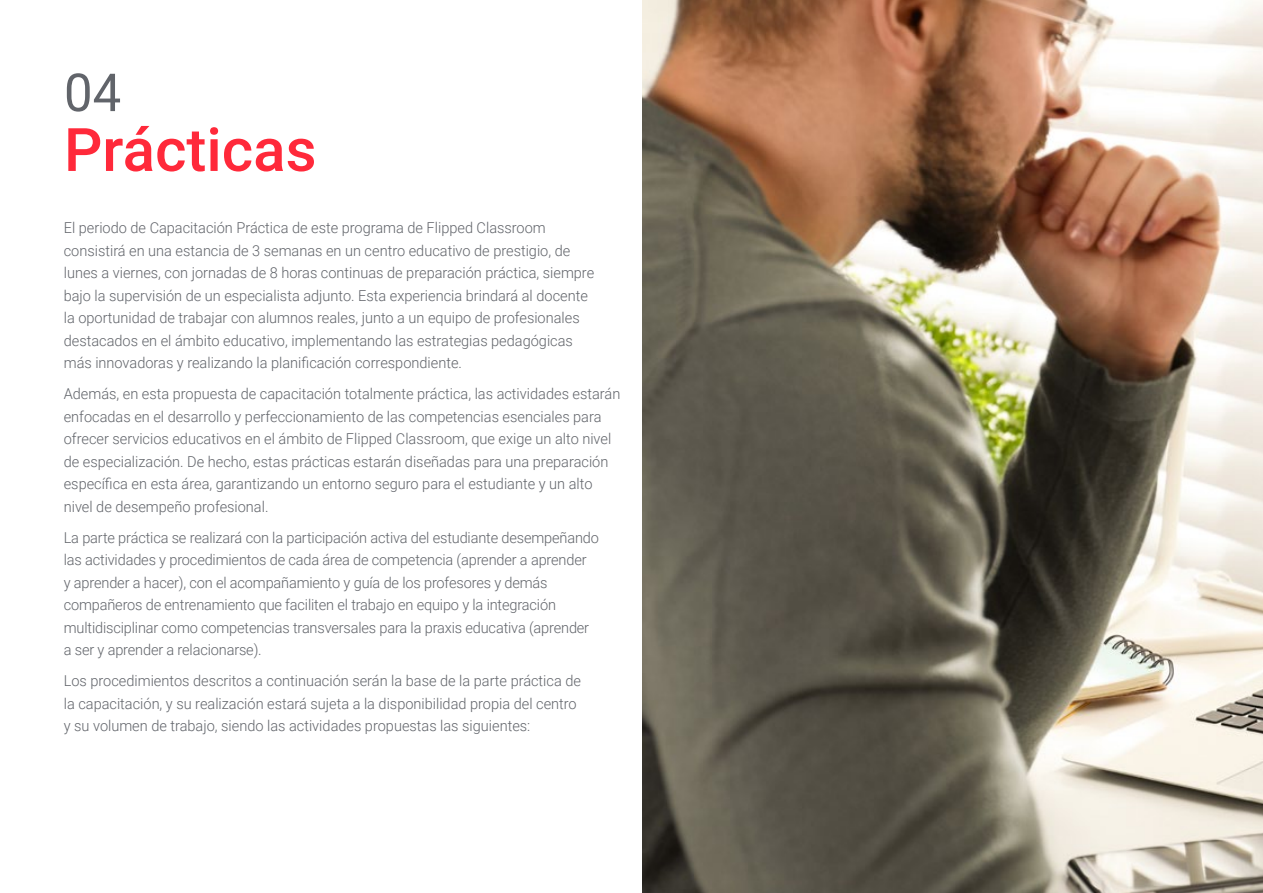
<style>
.page{position:relative;width:1263px;height:893px;background:#fff}
.page>*{position:absolute;margin:0;border:0;box-sizing:border-box;transform-origin:0 0}
.t1{font:500 60px "Roboto";color:#ff293a}
.t2{font:52.5px "Roboto";color:#61646a}
.t3{font:300 15px/22.5px "Roboto";color:#61646a}
</style>
<div class="page">
<img style="left:642px;top:0;width:621px;height:893px">
<h2 class="t2" style="left:64px;top:56px;width:59px">04</h2>
<h1 class="t1" style="left:64px;top:108px;width:254px">Prácticas</h1>
<p class="t3" style="left:64px;top:216px;width:532px">El periodo de Capacitación Práctica de este programa de Flipped Classroom consistirá en una estancia de 3 semanas en un centro educativo de prestigio, de lunes a viernes, con jornadas de 8 horas continuas de preparación práctica, siempre bajo la supervisión de un especialista adjunto. Esta experiencia brindará al docente la oportunidad de trabajar con alumnos reales, junto a un equipo de profesionales destacados en el ámbito educativo, implementando las estrategias pedagógicas más innovadoras y realizando la planificación correspondiente.</p>
<p class="t3" style="left:64px;top:382px;width:558px">Además, en esta propuesta de capacitación totalmente práctica, las actividades estarán enfocadas en el desarrollo y perfeccionamiento de las competencias esenciales para ofrecer servicios educativos en el ámbito de Flipped Classroom, que exige un alto nivel de especialización. De hecho, estas prácticas estarán diseñadas para una preparación específica en esta área, garantizando un entorno seguro para el estudiante y un alto nivel de desempeño profesional.</p>
<p class="t3" style="left:64px;top:525px;width:537px">La parte práctica se realizará con la participación activa del estudiante desempeñando las actividades y procedimientos de cada área de competencia (aprender a aprender<br>y aprender a hacer), con el acompañamiento y guía de los profesores y demás compañeros de entrenamiento que faciliten el trabajo en equipo y la integración multidisciplinar como competencias transversales para la praxis educativa (aprender a ser y aprender a relacionarse).</p>
<p class="t3" style="left:64px;top:669px;width:519px">Los procedimientos descritos a continuación serán la base de la parte práctica de la capacitación, y su realización estará sujeta a la disponibilidad propia del centro y su volumen de trabajo, siendo las actividades propuestas las siguientes:</p>
</div>
